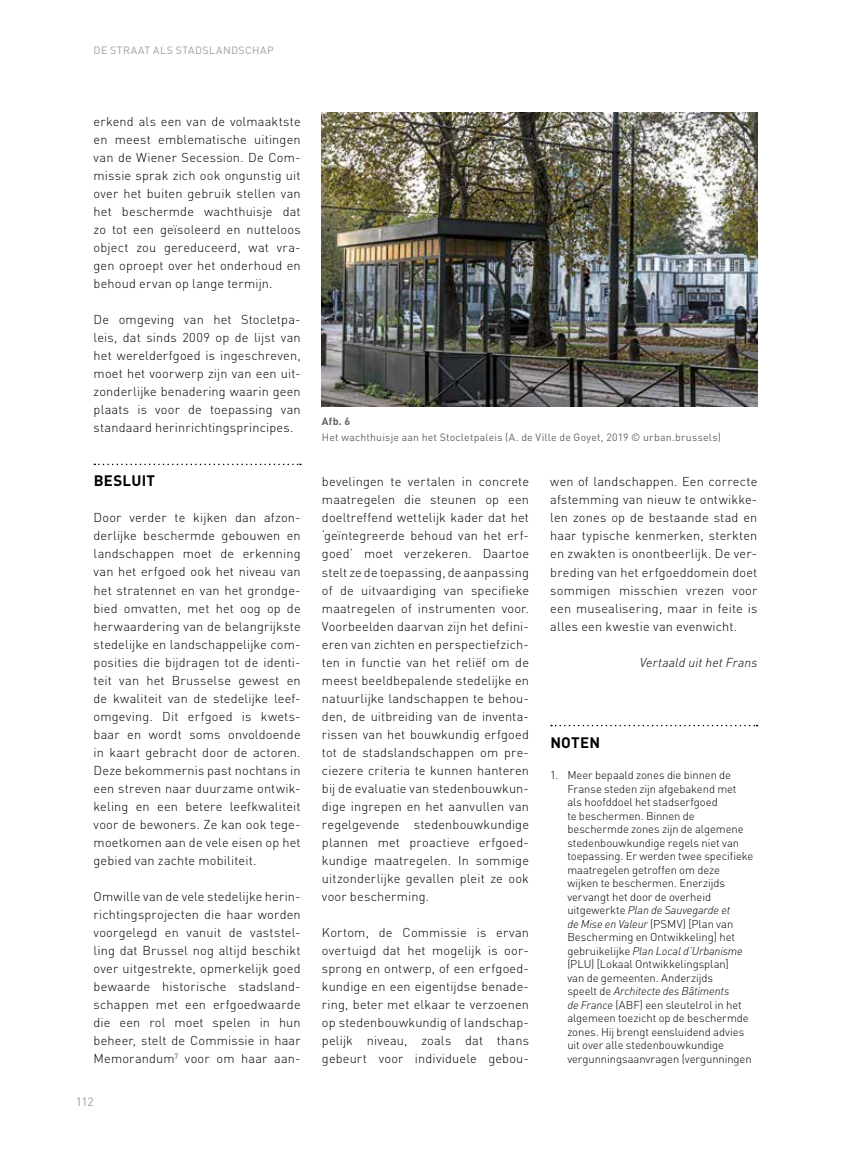
<style>
.page{position:relative;width:851px;height:1149px;background:#fff}
.page>*{position:absolute;margin:0;border:0;box-sizing:border-box;transform-origin:0 0}
.t1{font:700 15px "DINOT";letter-spacing:.015em;color:#000}
.t2{font:300 12.75px/18px "DINOT";letter-spacing:.015em;color:#000;text-align:justify}
.t3{font:italic 300 12.75px "DINOT";letter-spacing:.01em;color:#000}
.t4{font:12px "DINOT";color:#9d9d9c}
.t5{font:300 11.25px/13.5px "DINOT";letter-spacing:-.005em;color:#000}
.t6{font:10.5px "DINOT";letter-spacing:.025em;color:#646363}
.t7{font:10.5px "DINOT";letter-spacing:.055em;color:#9d9d9c}
.t8{font:700 10.5px "DINOT";color:#646363}
.s1{font-style:italic}
</style>
<div class="page">
<svg style="left:551px;top:724px;width:206px;height:2px"></svg>
<svg style="left:94px;top:463px;width:207px;height:2px"></svg>
<img style="left:322px;top:113px;width:435px;height:293px">
<p class="t7" style="left:94px;top:44px;width:181px">De straat als stadslandschap</p>
<p class="t2" style="left:94px;top:112px;width:208px">erkend als een van de volmaaktste en meest emblematische uitingen van de Wiener Secession. De Com&shy;missie sprak zich ook ongunstig uit over het buiten gebruik stellen van het beschermde wachthuisje dat zo tot een geïsoleerd en nutteloos object zou gereduceerd, wat vra&shy;gen oproept over het onderhoud en behoud ervan op lange termijn.</p>
<p class="t2" style="left:94px;top:310px;width:208px">De omgeving van het Stocletpa&shy;leis, dat sinds 2009 op de lijst van het werelderfgoed is ingeschreven, moet het voorwerp zijn van een uit&shy;zonderlijke benadering waarin geen plaats is voor de toepassing van standaard herinrichtingsprincipes.</p>
<p class="t1" style="left:94px;top:471px;width:63px">BESLUIT</p>
<p class="t2" style="left:94px;top:508px;width:208px">Door verder te kijken dan afzon&shy;derlijke beschermde gebouwen en landschappen moet de erkenning van het erfgoed ook het niveau van het stratennet en van het grondge&shy;bied omvatten, met het oog op de herwaardering van de belangrijkste stedelijke en landschappelijke com&shy;posities die bijdragen tot de identi&shy;teit van het Brusselse gewest en de kwaliteit van de stedelijke leef&shy;omgeving. Dit erfgoed is kwets&shy;baar en wordt soms onvoldoende in kaart gebracht door de actoren.<br>Deze bekommernis past nochtans in een streven naar duurzame ontwik&shy;keling en een betere leefkwaliteit voor de bewoners. Ze kan ook tege&shy;moetkomen aan de vele eisen op het gebied van zachte mobiliteit.</p>
<p class="t2" style="left:94px;top:886px;width:208px">Omwille van de vele stedelijke herin&shy;richtingsprojecten die haar worden voorgelegd en vanuit de vaststel&shy;ling dat Brussel nog altijd beschikt over uitgestrekte, opmerkelijk goed bewaarde historische stadsland&shy;schappen met een erfgoedwaarde die een rol moet spelen in hun beheer, stelt de Commissie in haar Memorandum<sup>7</sup> voor om haar aan-</p>
<p class="t4" style="left:76px;top:1094px;width:19px">112</p>
<p class="t8" style="left:322px;top:414px;width:30px">Afb. 6</p>
<p class="t6" style="left:322px;top:431px;width:400px">H et wachthuisje aan het Stocletpaleis (A. de Ville de Goyet, 2019 © urban.brussels)</p>
<p class="t2" style="left:322px;top:472px;width:208px">bevelingen te vertalen in concrete maatregelen die steunen op een doeltreffend wettelijk kader dat het ‘geïntegreerde behoud van het erf&shy;goed’ moet verzekeren. Daartoe stelt ze de toepassing, de aanpassing of de uitvaardiging van specifieke maatregelen of instrumenten voor.<br>Voorbeelden daarvan zijn het defini&shy;ëren van zichten en perspectiefzich&shy;ten in functie van het reliëf om de meest beeldbepalende stedelijke en natuurlijke landschappen te behou&shy;den, de uitbreiding van de inventa&shy;rissen van het bouwkundig erfgoed tot de stadslandschappen om pre&shy;ciezere criteria te kunnen hanteren bij de evaluatie van stedenbouwkun&shy;dige ingrepen en het aanvullen van regelgevende stedenbouwkundige plannen met proactieve erfgoed&shy;kundige maatregelen. In sommige uitzonderlijke gevallen pleit ze ook voor bescherming.</p>
<p class="t2" style="left:322px;top:922px;width:208px">Kortom, de Commissie is ervan overtuigd dat het mogelijk is oor&shy;sprong en ontwerp, of een erfgoed&shy;kundige en een eigentijdse benade&shy;ring, beter met elkaar te verzoenen op stedenbouwkundig of landschap&shy;pelijk niveau, zoals dat thans gebeurt voor individuele gebou-</p>
<p class="t2" style="left:550px;top:472px;width:208px">wen of landschappen. Een correcte afstemming van nieuw te ontwikke&shy;len zones op de bestaande stad en haar typische kenmerken, sterkten en zwakten is onontbeerlijk. De ver&shy;breding van het erfgoeddomein doet sommigen misschien vrezen voor een musealisering, maar in feite is alles een kwestie van evenwicht.</p>
<p class="t3" style="left:639px;top:654px;width:119px">Vertaald uit het Frans</p>
<p class="t1" style="left:550px;top:732px;width:51px">NOTEN</p>
<p class="t5" style="left:567px;top:768px;width:188px;text-indent:-17px">1. Meer bepaald zones die binnen de Franse steden zijn afgebakend met als hoofddoel het stadserfgoed<br>te beschermen. Binnen de beschermde zones zijn de algemene stedenbouwkundige regels niet van toepassing. Er werden twee specifieke maatregelen getroffen om deze wijken te beschermen. Enerzijds vervangt het door de overheid uitgewerkte <span class="s1">Plan de Sauvegarde et<br>de Mise en Valeur</span> (PSMV) [Plan van Bescherming en Ontwikkeling] het gebruikelijke <span class="s1">Plan Local d’Urbanisme </span>(PLU) [Lokaal Ontwikkelingsplan]<br>van de gemeenten. Anderzijds<br>speelt de <span class="s1">Architecte des Bâtiments<br>de France</span> (ABF) een sleutelrol in het algemeen toezicht op de beschermde zones. Hij brengt eensluidend advies uit over alle stedenbouwkundige vergunningsaanvragen (vergunningen</p>
</div>
